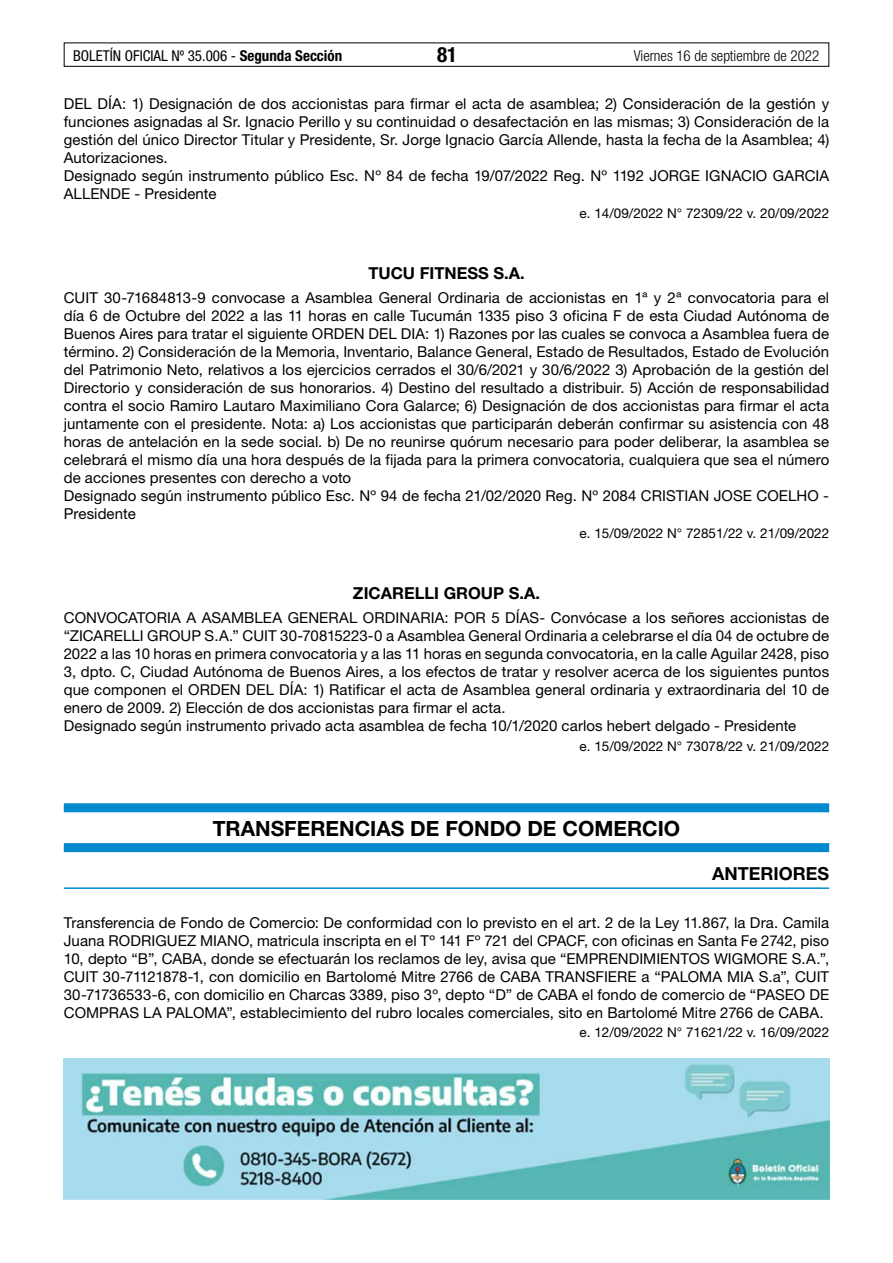
<style>
.page{position:relative;width:893px;height:1263px;background:#fff}
.page>*{position:absolute;margin:0;border:0;box-sizing:border-box;transform-origin:0 0}
.t1{font:700 21px "Helvetica Neue LT Std";color:#000}
.t2{font:700 condensed 21px "Helvetica Neue LT Std";color:#000}
.t3{font:700 18px "Helvetica Neue LT Std";color:#000}
.t4{font:700 16.5px "Helvetica Neue LT Std";color:#000}
.t5{font:15px/18px "Helvetica Neue LT Std";letter-spacing:.005em;color:#000}
.t6{font:condensed 15px "Helvetica Neue LT Std";color:#000}
.t7{font:300 condensed 15px "Helvetica Neue LT Std";color:#000}
.t8{font:13.5px "Helvetica Neue LT Std";color:#000}
.s1{font-weight:700}
</style>
<div class="page">
<div style="left:64px;top:43px;width:765px;height:24px;border:1px solid #000"></div>
<div style="left:64px;top:803px;width:765px;height:9px;background:#0089cf"></div>
<div style="left:64px;top:843px;width:765px;height:9px;background:#0089cf"></div>
<hr style="left:64px;top:887px;width:765px;height:2px;background:#0089cf">
<img style="left:64px;top:1059px;width:765px;height:140px">
<p class="t6" style="left:73px;top:47px;width:271px">BOLETÍN OFICIAL Nº 35.006 - <span class="s1">Segunda Sección</span></p>
<h1 class="t2" style="left:437px;top:42px;width:22px">81</h1>
<p class="t7" style="left:634px;top:47px;width:187px">Viernes 16 de septiembre de 2022</p>
<p class="t5" style="left:64px;top:94px;width:767px">DEL DÍA: 1) Designación de dos accionistas para firmar el acta de asamblea; 2) Consideración de la gestión y funciones asignadas al Sr. Ignacio Perillo y su continuidad o desafectación en las mismas; 3) Consideración de la gestión del único Director Titular y Presidente, Sr. Jorge Ignacio García Allende, hasta la fecha de la Asamblea; 4)<br>Autorizaciones.<br>Designado según instrumento público Esc. Nº 84 de fecha 19/07/2022 Reg. Nº 1192 JORGE IGNACIO GARCIA ALLENDE - Presidente</p>
<p class="t8" style="left:580px;top:205px;width:251px">e. 14/09/2022 N° 72309/22 v. 20/09/2022</p>
<p class="t4" style="left:368px;top:262px;width:158px">TUCU FITNESS S.A.</p>
<p class="t5" style="left:64px;top:288px;width:767px">CUIT 30-71684813-9 convocase a Asamblea General Ordinaria de accionistas en 1ª y 2ª convocatoria para el día 6 de Octubre del 2022 a las 11 horas en calle Tucumán 1335 piso 3 oficina F de esta Ciudad Autónoma de Buenos Aires para tratar el siguiente ORDEN DEL DIA: 1) Razones por las cuales se convoca a Asamblea fuera de término. 2) Consideración de la Memoria, Inventario, Balance General, Estado de Resultados, Estado de Evolución del Patrimonio Neto, relativos a los ejercicios cerrados el 30/6/2021 y 30/6/2022 3) Aprobación de la gestión del Directorio y consideración de sus honorarios. 4) Destino del resultado a distribuir. 5) Acción de responsabilidad contra el socio Ramiro Lautaro Maximiliano Cora Galarce; 6) Designación de dos accionistas para firmar el acta juntamente con el presidente. Nota: a) Los accionistas que participarán deberán confirmar su asistencia con 48 horas de antelación en la sede social. b) De no reunirse quórum necesario para poder deliberar, la asamblea se celebrará el mismo día una hora después de la fijada para la primera convocatoria, cualquiera que sea el número de acciones presentes con derecho a voto<br>Designado según instrumento público Esc. Nº 94 de fecha 21/02/2020 Reg. Nº 2084 CRISTIAN JOSE COELHO - Presidente</p>
<p class="t8" style="left:580px;top:526px;width:251px">e. 15/09/2022 N° 72851/22 v. 21/09/2022</p>
<p class="t4" style="left:353px;top:583px;width:188px">ZICARELLI GROUP S.A.</p>
<p class="t5" style="left:64px;top:609px;width:767px">CONVOCATORIA A ASAMBLEA GENERAL ORDINARIA: POR 5 DÍAS- Convócase a los señores accionistas de “ZICARELLI GROUP S.A.” CUIT 30-70815223-0 a Asamblea General Ordinaria a celebrarse el día 04 de octubre de 2022 a las 10 horas en primera convocatoria y a las 11 horas en segunda convocatoria, en la calle Aguilar 2428, piso 3, dpto. C, Ciudad Autónoma de Buenos Aires, a los efectos de tratar y resolver acerca de los siguientes puntos que componen el ORDEN DEL DÍA: 1) Ratificar el acta de Asamblea general ordinaria y extraordinaria del 10 de enero de 2009. 2) Elección de dos accionistas para firmar el acta.<br>Designado según instrumento privado acta asamblea de fecha 10/1/2020 carlos hebert delgado - Presidente</p>
<p class="t8" style="left:580px;top:738px;width:251px">e. 15/09/2022 N° 73078/22 v. 21/09/2022</p>
<h1 class="t1" style="left:213px;top:815px;width:469px">TRANSFERENCIAS DE FONDO DE COMERCIO</h1>
<p class="t3" style="left:712px;top:863px;width:118px">ANTERIORES</p>
<p class="t5" style="left:64px;top:913px;width:767px;text-align:justify">Transferencia de Fondo de Comercio: De conformidad con lo previsto en el art. 2 de la Ley 11.867, la Dra. Camila Juana RODRIGUEZ MIANO, matricula inscripta en el Tº 141 Fº 721 del CPACF, con oficinas en Santa Fe 2742, piso 10, depto “B”, CABA, donde se efectuarán los reclamos de ley, avisa que “EMPRENDIMIENTOS WIGMORE S.A.”, CUIT 30-71121878-1, con domicilio en Bartolomé Mitre 2766 de CABA TRANSFIERE a “PALOMA MIA S.a”, CUIT 30-71736533-6, con domicilio en Charcas 3389, piso 3º, depto “D” de CABA el fondo de comercio de “PASEO DE COMPRAS LA PALOMA”, establecimiento del rubro locales comerciales, sito en Bartolomé Mitre 2766 de CABA.</p>
<p class="t8" style="left:580px;top:1025px;width:251px">e. 12/09/2022 N° 71621/22 v. 16/09/2022</p>
</div>
